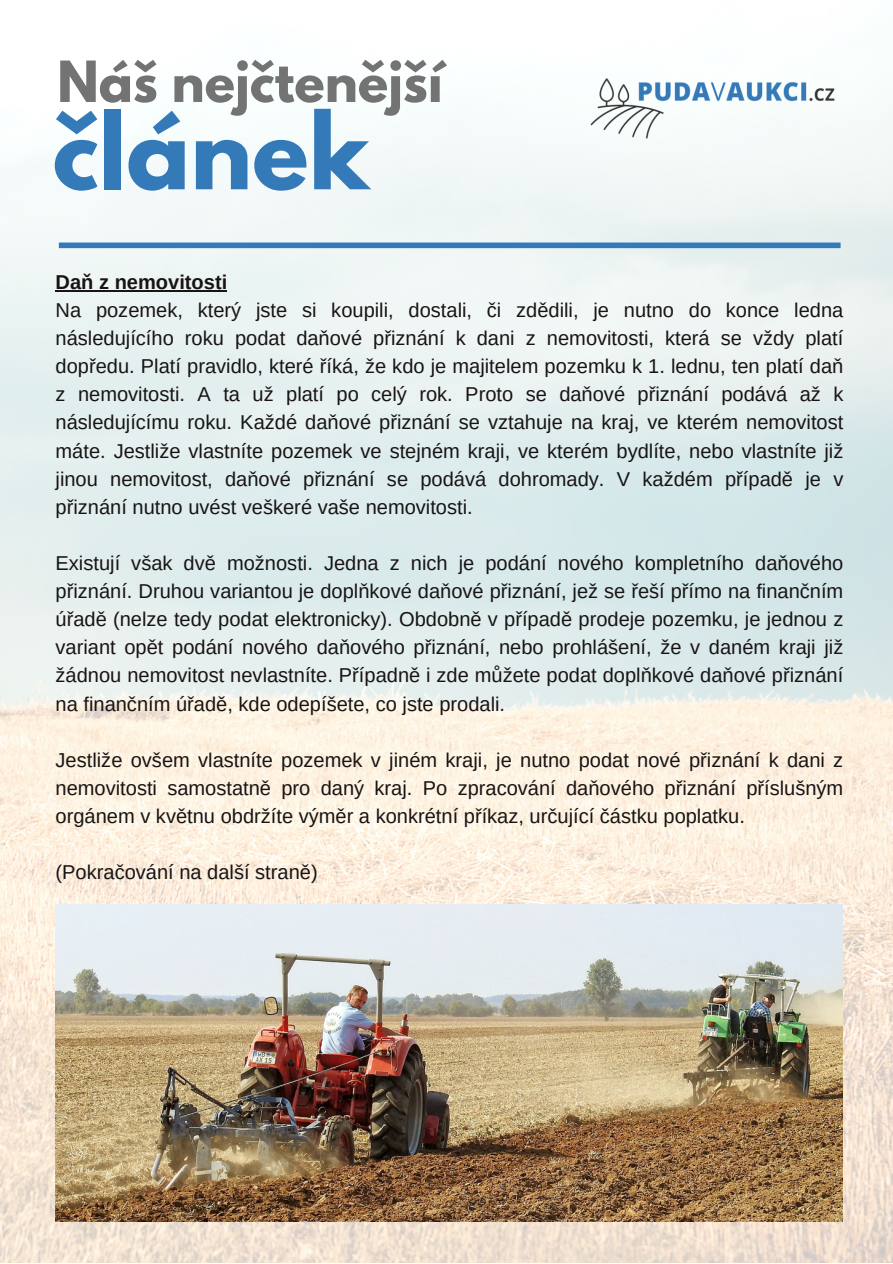
<style>
.page{position:relative;width:893px;height:1264px;background:#fff}
.page>*{position:absolute;margin:0;border:0;box-sizing:border-box;transform-origin:0 0}
.t1{font:700 93.6px "League Spartan";color:#3479b8}
.t2{font:700 50.25px "League Spartan";color:#737373}
.t3{font:20.1px/28px "Arimo";color:#191414;text-align:justify}
.t4{font:700 20.1px "Arimo";color:#191414}
</style>
<div class="page">
<img style="left:0;top:116px;width:892px;height:1146px">
<img style="left:56px;top:904px;width:786px;height:317px">
<div style="left:59px;top:242px;width:781px;height:6px;background:#3479b8"></div>
<img style="left:588px;top:78px;width:251px;height:66px">
<hr style="left:56px;top:290px;width:171px;height:1px;background:#191414">
<p class="t2" style="left:57px;top:57px;width:387px">Náš nejčtenější</p>
<p class="t1" style="left:53px;top:105px;width:318px">článek</p>
<p class="t4" style="left:56px;top:271px;width:173px">Daň z nemovitosti</p>
<p class="t3" style="left:56px;top:296px;width:789px">Na pozemek, který jste si koupili, dostali, či zdědili, je nutno do konce ledna následujícího roku podat daňové přiznání k dani z nemovitosti, která se vždy platí dopředu. Platí pravidlo, které říká, že kdo je majitelem pozemku k 1. lednu, ten platí daň z nemovitosti. A ta už platí po celý rok. Proto se daňové přiznání podává až k následujícímu roku. Každé daňové přiznání se vztahuje na kraj, ve kterém nemovitost máte. Jestliže vlastníte pozemek ve stejném kraji, ve kterém bydlíte, nebo vlastníte již jinou nemovitost, daňové přiznání se podává dohromady. V každém případě je v přiznání nutno uvést veškeré vaše nemovitosti.</p>
<p class="t3" style="left:56px;top:549px;width:789px">Existují však dvě možnosti. Jedna z nich je podání nového kompletního daňového přiznání. Druhou variantou je doplňkové daňové přiznání, jež se řeší přímo na finančním úřadě (nelze tedy podat elektronicky). Obdobně v případě prodeje pozemku, je jednou z variant opět podání nového daňového přiznání, nebo prohlášení, že v daném kraji již žádnou nemovitost nevlastníte. Případně i zde můžete podat doplňkové daňové přiznání na finančním úřadě, kde odepíšete, co jste prodali.</p>
<p class="t3" style="left:56px;top:745px;width:789px">Jestliže ovšem vlastníte pozemek v jiném kraji, je nutno podat nové přiznání k dani z nemovitosti samostatně pro daný kraj. Po zpracování daňového přiznání příslušným orgánem v květnu obdržíte výměr a konkrétní příkaz, určující částku poplatku.</p>
<p class="t3" style="left:56px;top:858px;width:263px">(Pokračování na další straně)</p>
</div>
